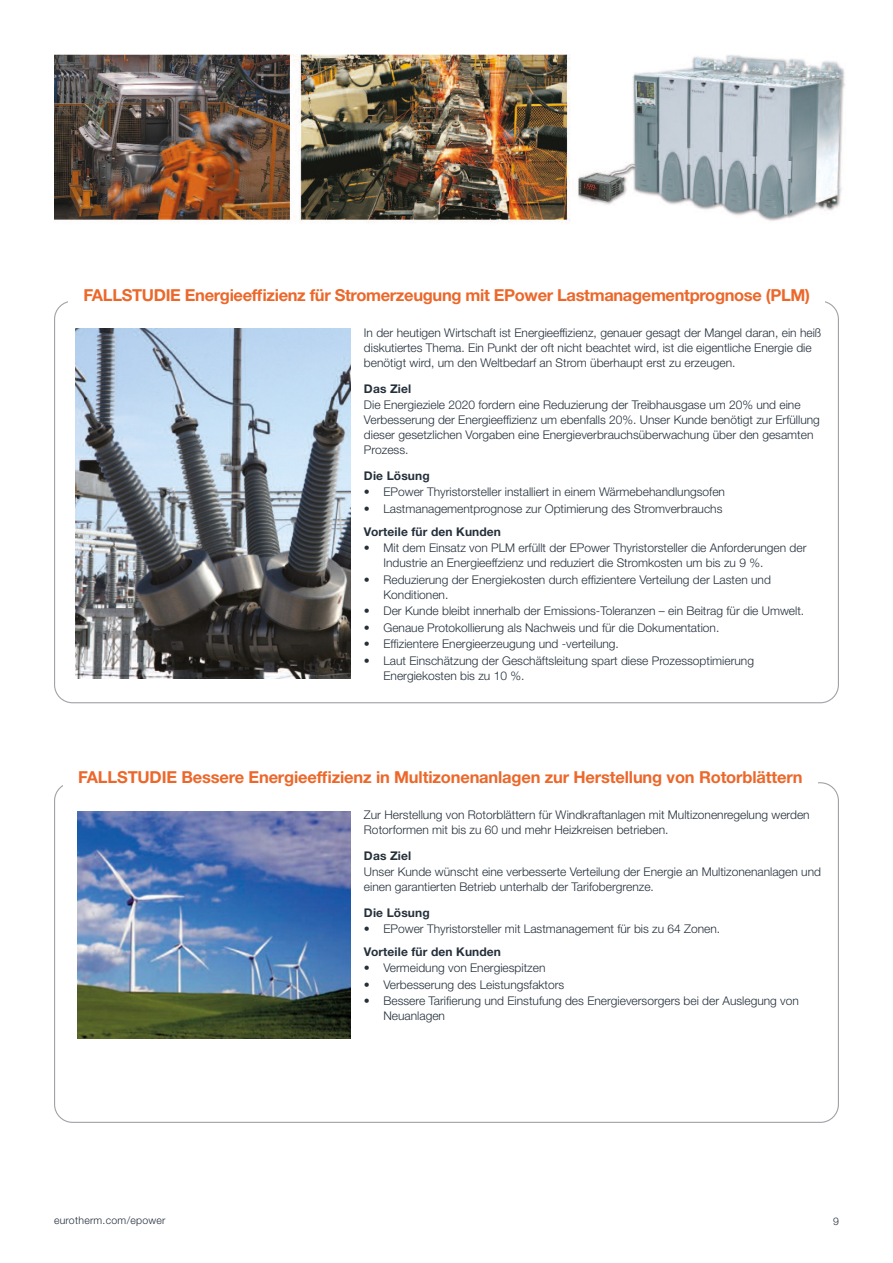
<style>
.page{position:relative;width:893px;height:1263px;background:#fff}
.page>*{position:absolute;margin:0;border:0;box-sizing:border-box;transform-origin:0 0}
.t1{font:700 16.5px "Helvetica Neue LT Std";letter-spacing:-.02em;color:#ec672a}
.t2{font:300 12px/15px "Helvetica Neue LT Std";color:#25303b}
.t3{font:700 12px "Helvetica Neue LT Std";letter-spacing:.01em;color:#25303b}
.t4{font:300 10.5px "Helvetica Neue LT Std";letter-spacing:.025em;color:#25303b}
</style>
<div class="page">
<img style="left:54px;top:54px;width:791px;height:169px">
<img style="left:76px;top:329px;width:274px;height:349px">
<img style="left:77px;top:811px;width:273px;height:227px">
<h1 class="t1" style="left:83px;top:285px;width:728px">FALLSTUDIE Energieeffizienz für Stromerzeugung mit EPower Lastmanagementprognose (PLM)</h1>
<p class="t2" style="left:364px;top:325px;width:459px">In der heutigen Wirtschaft ist Energieeffizienz, genauer gesagt der Mangel daran, ein heiß diskutiertes Thema. Ein Punkt der oft nicht beachtet wird, ist die eigentliche Energie die benötigt wird, um den Weltbedarf an Strom überhaupt erst zu erzeugen.</p>
<p class="t3" style="left:364px;top:381px;width:49px">Das Ziel</p>
<p class="t2" style="left:364px;top:397px;width:457px">Die Energieziele 2020 fordern eine Reduzierung der Treibhausgase um 20% und eine Verbesserung der Energieeffizienz um ebenfalls 20%. Unser Kunde benötigt zur Erfüllung dieser gesetzlichen Vorgaben eine Energieverbrauchsüberwachung über den gesamten Prozess.</p>
<p class="t3" style="left:364px;top:468px;width:67px">Die Lösung</p>
<p class="t2" style="left:364px;top:484px;width:362px">• EPower Thyristorsteller installiert in einem Wärmebehandlungsofen</p>
<p class="t2" style="left:364px;top:501px;width:360px">• Lastmanagementprognose zur Optimierung des Stromverbrauchs</p>
<p class="t3" style="left:364px;top:524px;width:139px">Vorteile für den Kunden</p>
<p class="t2" style="left:383px;top:540px;width:424px;text-indent:-20px">• Mit dem Einsatz von PLM erfüllt der EPower Thyristorsteller die Anforderungen der<br>Industrie an Energieeffzienz und reduziert die Stromkosten um bis zu 9 %.</p>
<p class="t2" style="left:383px;top:571px;width:389px;text-indent:-20px">• Reduzierung der Energiekosten durch effizientere Verteilung der Lasten und<br>Konditionen.</p>
<p class="t2" style="left:364px;top:603px;width:442px">• Der Kunde bleibt innerhalb der Emissions-Toleranzen – ein Beitrag für die Umwelt.</p>
<p class="t2" style="left:364px;top:619px;width:357px">• Genaue Protokollierung als Nachweis und für die Dokumentation.</p>
<p class="t2" style="left:364px;top:636px;width:256px">• Effizientere Energieerzeugung und -verteilung.</p>
<p class="t2" style="left:383px;top:652px;width:372px;text-indent:-20px">• Laut Einschätzung der Geschäftsleitung spart diese Prozessoptimierung<br>Energiekosten bis zu 10 %.</p>
<h1 class="t1" style="left:78px;top:767px;width:726px">FALLSTUDIE Bessere Energieeffizienz in Multizonenanlagen zur Herstellung von Rotorblättern</h1>
<p class="t2" style="left:364px;top:807px;width:447px">Zur Herstellung von Rotorblättern für Windkraftanlagen mit Multizonenregelung werden<br>Rotorformen mit bis zu 60 und mehr Heizkreisen betrieben.</p>
<p class="t3" style="left:364px;top:848px;width:49px">Das Ziel</p>
<p class="t2" style="left:364px;top:864px;width:459px">Unser Kunde wünscht eine verbesserte Verteilung der Energie an Multizonenanlagen und einen garantierten Betrieb unterhalb der Tarifobergrenze.</p>
<p class="t3" style="left:364px;top:905px;width:67px">Die Lösung</p>
<p class="t2" style="left:364px;top:921px;width:358px">• EPower Thyristorsteller mit Lastmanagement für bis zu 64 Zonen.</p>
<p class="t3" style="left:364px;top:944px;width:139px">Vorteile für den Kunden</p>
<p class="t2" style="left:364px;top:960px;width:183px">• Vermeidung von Energiespitzen</p>
<p class="t2" style="left:364px;top:976px;width:202px">• Verbesserung des Leistungsfaktors</p>
<p class="t2" style="left:383px;top:993px;width:417px;text-indent:-20px">• Bessere Tarifierung und Einstufung des Energieversorgers bei der Auslegung von<br>Neuanlagen</p>
<p class="t4" style="left:54px;top:1214px;width:113px">eurotherm.com/epower</p>
<p class="t4" style="left:833px;top:1215px;width:7px">9</p>
</div>
